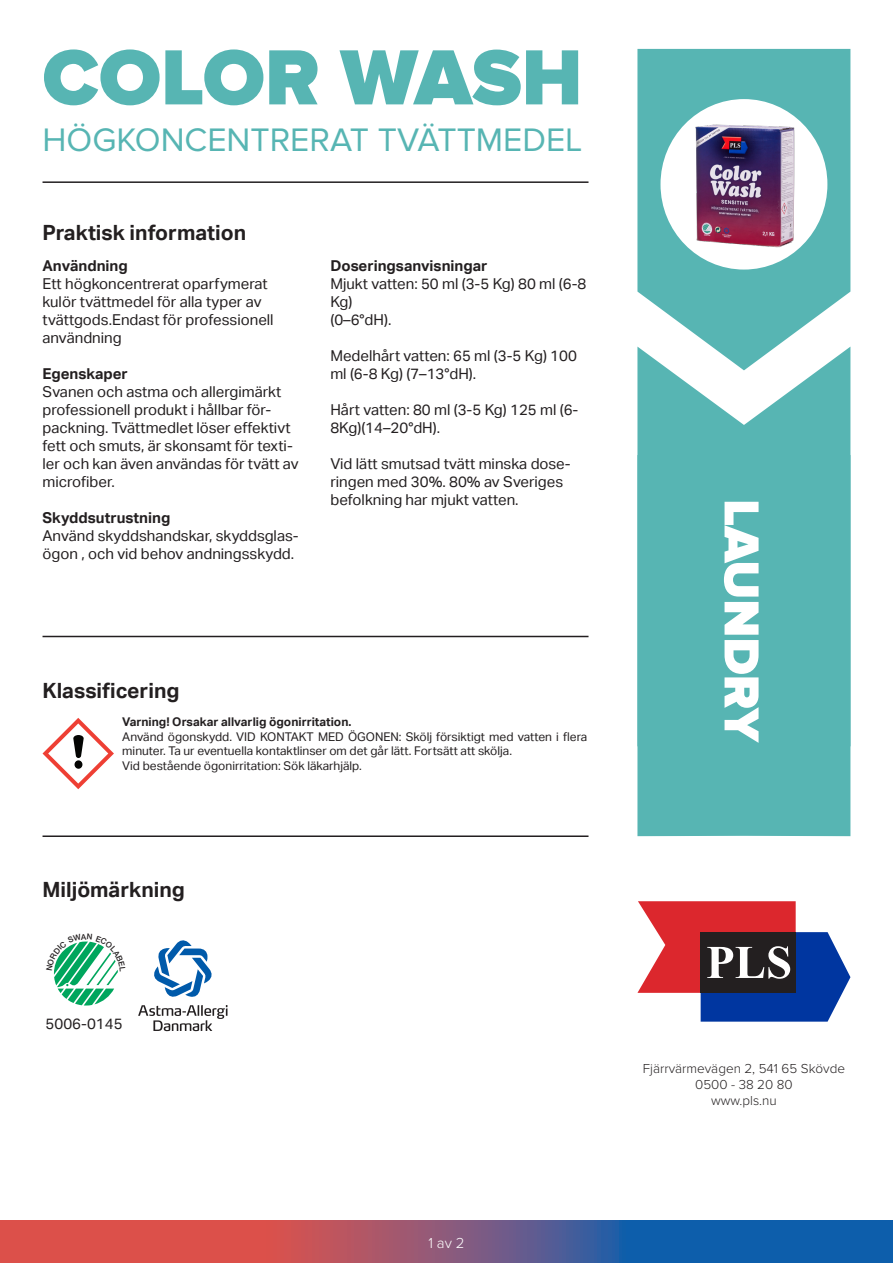
<style>
.page{position:relative;width:893px;height:1263px;background:#fff}
.page>*{position:absolute;margin:0;border:0;box-sizing:border-box;transform-origin:0 0}
.t1{font:900 81px "Proxima Nova";color:#57b5b3}
.t2{font:900 51px "Proxima Nova";letter-spacing:-.005em;color:#fff}
.t3{font:33.75px "Proxima Nova";color:#57b5b3}
.t4{font:700 21px "Aktiv Grotesk";color:#231f20}
.t5{font:15px/18px "Aktiv Grotesk";color:#231f20}
.t6{font:700 15px "Aktiv Grotesk";color:#231f20}
.t7{font:300 15px "Proxima Nova";color:#fff}
.t8{font:300 13.5px "Proxima Nova";color:#231f20}
.t9{font:12px/14.4px "Aktiv Grotesk";color:#231f20}
.t10{font:700 12px "Aktiv Grotesk";color:#231f20}
</style>
<div class="page">
<svg style="left:637px;top:901px;width:213px;height:121px"></svg>
<hr style="left:43px;top:181px;width:545px;height:2px;background:#231f20">
<svg style="left:637px;top:49px;width:213px;height:298px;background:#69bcbb"></svg>
<svg style="left:637px;top:347px;width:213px;height:108px;fill:#57b5b3"></svg>
<div style="left:637px;top:455px;width:213px;height:381px;background:#57b5b3"></div>
<div style="left:660px;top:99px;width:167px;height:171px;background:#fff;border-radius:50%"></div>
<svg style="left:0;top:1220px;width:893px;height:43px;background:#7b577a"></svg>
<img style="left:695px;top:125px;width:99px;height:122px">
<hr style="left:43px;top:835px;width:545px;height:2px;background:#231f20">
<hr style="left:43px;top:636px;width:545px;height:1px;background:#231f20">
<svg style="left:43px;top:718px;width:71px;height:71px"></svg>
<svg style="left:154px;top:940px;width:58px;height:57px"></svg>
<svg style="left:138px;top:1005px;width:89px;height:26px"></svg>
<svg style="left:53px;top:941px;width:65px;height:64px"></svg>
<p class="t1" style="left:43px;top:31px;width:541px">COLOR WASH</p>
<p class="t3" style="left:43px;top:121px;width:541px">HÖGKONCENTRERAT TVÄTTMEDEL</p>
<p class="t4" style="left:43px;top:221px;width:205px">Praktisk information</p>
<p class="t6" style="left:43px;top:257px;width:87px">Användning</p>
<p class="t5" style="left:43px;top:274px;width:233px">Ett högkoncentrerat oparfymerat kulör tvättmedel för alla typer av tvättgods.Endast för professionell användning</p>
<p class="t6" style="left:43px;top:365px;width:87px">Egenskaper</p>
<p class="t5" style="left:43px;top:382px;width:258px">Svanen och astma och allergimärkt professionell produkt i hållbar för&shy;packning. Tvättmedlet löser effektivt fett och smuts, är skonsamt för texti&shy;ler och kan även användas för tvätt av microfiber.</p>
<p class="t6" style="left:43px;top:509px;width:129px">Skyddsutrustning</p>
<p class="t5" style="left:43px;top:526px;width:258px">Använd skyddshandskar, skyddsglas&shy;ögon , och vid behov andningsskydd.</p>
<p class="t6" style="left:330px;top:257px;width:159px">Doseringsanvisningar</p>
<p class="t5" style="left:330px;top:274px;width:258px">Mjukt vatten: 50 ml (3-5 Kg) 80 ml (6-8<br>Kg)</p>
<p class="t5" style="left:330px;top:310px;width:63px">(0–6°dH).</p>
<p class="t5" style="left:330px;top:346px;width:248px">Medelhårt vatten: 65 ml (3-5 Kg) 100 ml (6-8 Kg) (7–13°dH).</p>
<p class="t5" style="left:330px;top:400px;width:250px">Hårt vatten: 80 ml (3-5 Kg) 125 ml (6-<br>8Kg)(14–20°dH).</p>
<p class="t5" style="left:330px;top:454px;width:242px">Vid lätt smutsad tvätt minska dose&shy;ringen med 30%. 80% av Sveriges befolkning har mjukt vatten.</p>
<p class="t4" style="left:43px;top:678px;width:139px">Klassificering</p>
<p class="t10" style="left:122px;top:715px;width:231px">Varning! Orsakar allvarlig ögonirritation.</p>
<p class="t9" style="left:122px;top:729px;width:466px">Använd ögonskydd. VID KONTAKT MED ÖGONEN: Skölj försiktigt med vatten i flera minuter. Ta ur eventuella kontaktlinser om det går lätt. Fortsätt att skölja.</p>
<p class="t9" style="left:122px;top:758px;width:241px">Vid bestående ögonirritation: Sök läkarhjälp.</p>
<p class="t4" style="left:43px;top:877px;width:144px">Miljömärkning</p>
<p class="t5" style="left:46px;top:1015px;width:78px">5006-0145</p>
<p class="t7" style="left:428px;top:1231px;width:38px">1 av 2</p>
<p class="t2" style="left:771px;top:499px;width:246px;rotate:90deg">LAUNDRY</p>
<p class="t8" style="left:643px;top:1058px;width:204px">Fjärrvärmevägen 2, 541 65 Skövde</p>
<p class="t8" style="left:695px;top:1074px;width:99px">0500 - 38 20 80</p>
<p class="t8" style="left:711px;top:1090px;width:67px">www.pls.nu</p>
</div>
